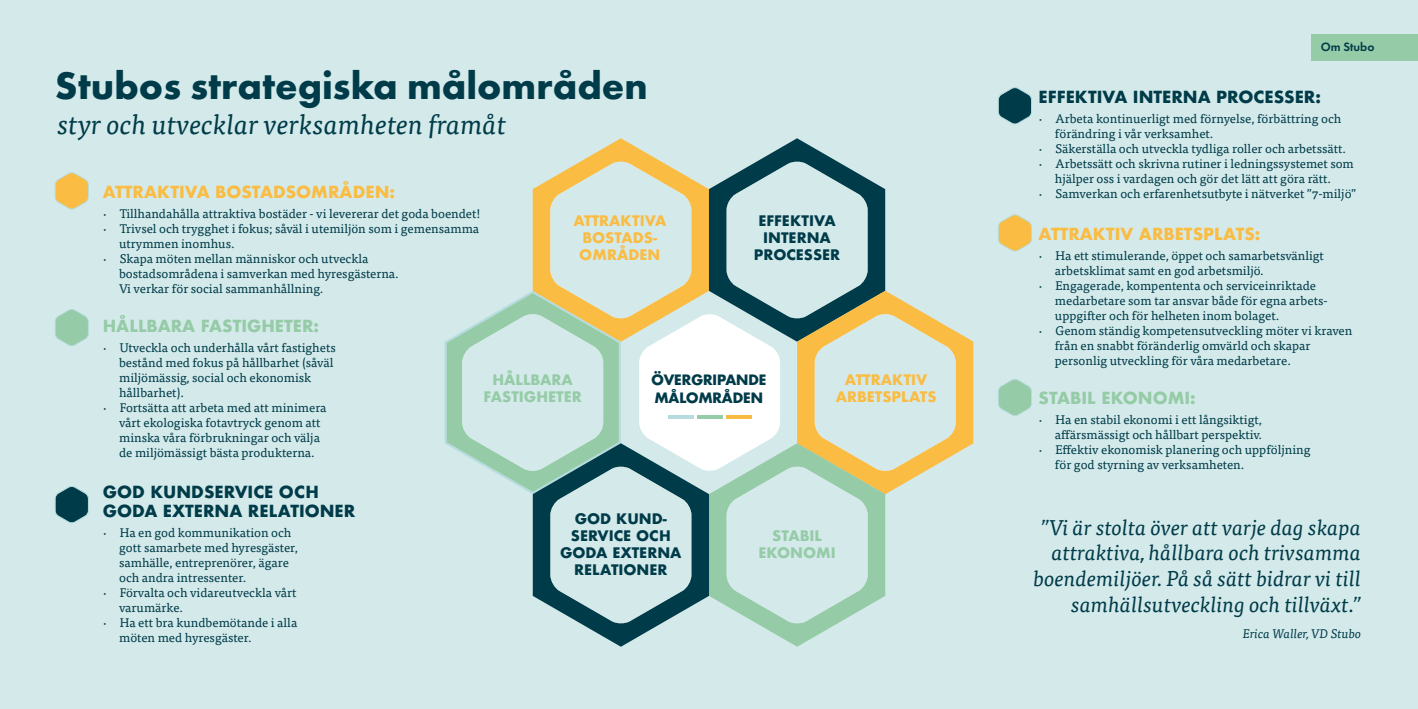
<style>
.page{position:relative;width:1418px;height:709px;background:#fff}
.page>*{position:absolute;margin:0;border:0;box-sizing:border-box;transform-origin:0 0}
.t1{font:700 39.88px "Futura PT";color:#003b49}
.t2{font:italic 27.38px "Tisa OT";color:#003b49}
.t3{font:italic 21.38px/25.6px "Tisa OT";color:#003b49;text-align:right}
.t4{font:700 16.25px/19.5px "Futura";color:#003b49}
.t5{font:700 16.25px "Futura";color:#fabc43}
.t6{font:700 16.25px "Futura";color:#96cba7}
.t7{font:700 14.12px/17px "Futura";color:#003b49;text-align:center}
.t8{font:700 14.12px/17px "Futura";color:#fabc43;text-align:center}
.t9{font:700 14.12px/17px "Futura";color:#96cba7;text-align:center}
.t10{font:700 13.88px/17.5px "Futura Std";color:#003b49}
.t11{font:12.5px "Tisa OT";color:#003b49}
.t12{font:italic 12.5px "Tisa OT";color:#003b49}
.t13{font:600 12.5px "Futura PT";color:#003b49}
</style>
<div class="page">
<div style="left:0;top:0;width:1417px;height:709px;background:#d4eaea"></div>
<svg style="left:55px;top:309px;width:34px;height:37px"></svg>
<svg style="left:55px;top:172px;width:34px;height:38px"></svg>
<svg style="left:55px;top:486px;width:34px;height:37px"></svg>
<svg style="left:444px;top:138px;width:530px;height:509px"></svg>
<svg style="left:550px;top:466px;width:141px;height:158px"></svg>
<svg style="left:998px;top:87px;width:33px;height:38px"></svg>
<svg style="left:998px;top:214px;width:33px;height:38px"></svg>
<svg style="left:998px;top:379px;width:33px;height:37px"></svg>
<hr style="left:668px;top:416px;width:25px;height:3px;background:#b7dcde">
<hr style="left:697px;top:416px;width:26px;height:3px;background:#96cca7">
<hr style="left:726px;top:416px;width:25px;height:3px;background:#f9bc43">
<div style="left:1311px;top:35px;width:106px;height:26px;background:#96cba7"></div>
<h1 class="t1" style="left:55px;top:60px;width:594px">Stubos strategiska målområden</h1>
<h2 class="t2" style="left:58px;top:108px;width:450px">styr och utvecklar verksamheten framåt</h2>
<h3 class="t5" style="left:103px;top:180px;width:294px">ATTRAKTIVA BOSTADSOMRÅDEN:</h3>
<p class="t11" style="left:103px;top:206px;width:379px">· Tillhandahålla attraktiva bostäder - vi levererar det goda boendet!</p>
<p class="t11" style="left:103px;top:221px;width:378px">· Trivsel och trygghet i fokus; såväl i utemiljön som i gemensamma</p>
<p class="t11" style="left:119px;top:236px;width:117px">utrymmen inomhus.</p>
<p class="t11" style="left:103px;top:251px;width:267px">· Skapa möten mellan människor och utveckla</p>
<p class="t11" style="left:119px;top:266px;width:281px">bostadsområdena i samverkan med hyresgästerna.</p>
<p class="t11" style="left:119px;top:281px;width:206px">Vi verkar för social sammanhållning.</p>
<h3 class="t6" style="left:103px;top:314px;width:218px">HÅLLBARA FASTIGHETER:</h3>
<p class="t11" style="left:103px;top:340px;width:234px">· Utveckla och underhålla vårt fastighets</p>
<p class="t11" style="left:119px;top:355px;width:216px">bestånd med fokus på hållbarhet (såväl</p>
<p class="t11" style="left:119px;top:370px;width:194px">miljömässig, social och ekonomisk</p>
<p class="t11" style="left:119px;top:385px;width:66px">hållbarhet).</p>
<p class="t11" style="left:103px;top:400px;width:225px">· Fortsätta att arbeta med att minimera</p>
<p class="t11" style="left:119px;top:415px;width:203px">vårt ekologiska fotavtryck genom att</p>
<p class="t11" style="left:119px;top:430px;width:202px">minska våra förbrukningar och välja</p>
<p class="t11" style="left:119px;top:445px;width:197px">de miljömässigt bästa produkterna.</p>
<h3 class="t4" style="left:103px;top:482px;width:254px">GOD KUNDSERVICE OCH<br>GODA EXTERNA RELATIONER</h3>
<p class="t11" style="left:103px;top:525px;width:190px">· Ha en god kommunikation och</p>
<p class="t11" style="left:119px;top:540px;width:180px">gott samarbete med hyresgäster,</p>
<p class="t11" style="left:119px;top:555px;width:171px">samhälle, entreprenörer, ägare</p>
<p class="t11" style="left:119px;top:570px;width:129px">och andra intressenter.</p>
<p class="t11" style="left:103px;top:585px;width:195px">· Förvalta och vidareutveckla vårt</p>
<p class="t11" style="left:119px;top:600px;width:66px">varumärke.</p>
<p class="t11" style="left:103px;top:615px;width:196px">· Ha ett bra kundbemötande i alla</p>
<p class="t11" style="left:119px;top:630px;width:134px">möten med hyresgäster.</p>
<p class="t8" style="left:573px;top:212px;width:94px">ATTRAKTIVA<br>BOSTADS-<br>OMRÅDEN</p>
<p class="t7" style="left:754px;top:212px;width:88px">EFFEKTIVA<br>INTERNA<br>PROCESSER</p>
<p class="t9" style="left:483px;top:371px;width:100px">HÅLLBARA<br>FASTIGHETER</p>
<p class="t10" style="left:651px;top:371px;width:117px">ÖVERGRIPANDE<br>MÅLOMRÅDEN</p>
<p class="t8" style="left:835px;top:371px;width:102px">ATTRAKTIV<br>ARBETSPLATS</p>
<p class="t7" style="left:560px;top:510px;width:123px">GOD KUND-<br>SERVICE OCH<br>GODA EXTERNA<br>RELATIONER</p>
<p class="t9" style="left:758px;top:527px;width:79px">STABIL<br>EKONOMI</p>
<p class="t13" style="left:1320px;top:39px;width:55px">Om Stubo</p>
<h3 class="t4" style="left:1038px;top:87px;width:284px">EFFEKTIVA INTERNA PROCESSER:</h3>
<p class="t11" style="left:1038px;top:111px;width:304px">· Arbeta kontinuerligt med förnyelse, förbättring och</p>
<p class="t11" style="left:1054px;top:126px;width:160px">förändring i vår verksamhet.</p>
<p class="t11" style="left:1038px;top:141px;width:309px">· Säkerställa och utveckla tydliga roller och arbetssätt.</p>
<p class="t11" style="left:1038px;top:156px;width:317px">· Arbetssätt och skrivna rutiner i ledningssystemet som</p>
<p class="t11" style="left:1054px;top:171px;width:278px">hjälper oss i vardagen och gör det lätt att göra rätt.</p>
<p class="t11" style="left:1038px;top:186px;width:319px">· Samverkan och erfarenhetsutbyte i nätverket ”7-miljö”</p>
<h3 class="t5" style="left:1038px;top:222px;width:223px">ATTRAKTIV ARBETSPLATS:</h3>
<p class="t11" style="left:1038px;top:248px;width:287px">· Ha ett stimulerande, öppet och samarbetsvänligt</p>
<p class="t11" style="left:1054px;top:263px;width:210px">arbetsklimat samt en god arbetsmiljö.</p>
<p class="t11" style="left:1038px;top:278px;width:279px">· Engagerade, kompententa och serviceinriktade</p>
<p class="t11" style="left:1054px;top:293px;width:274px">medarbetare som tar ansvar både för egna arbets-</p>
<p class="t11" style="left:1054px;top:308px;width:226px">uppgifter och för helheten inom bolaget.</p>
<p class="t11" style="left:1038px;top:323px;width:315px">· Genom ständig kompetensutveckling möter vi kraven</p>
<p class="t11" style="left:1054px;top:338px;width:257px">från en snabbt föränderlig omvärld och skapar</p>
<p class="t11" style="left:1054px;top:353px;width:238px">personlig utveckling för våra medarbetare.</p>
<h3 class="t6" style="left:1038px;top:386px;width:159px">STABIL EKONOMI:</h3>
<p class="t11" style="left:1038px;top:412px;width:225px">· Ha en stabil ekonomi i ett långsiktigt,</p>
<p class="t11" style="left:1054px;top:427px;width:209px">affärsmässigt och hållbart perspektiv.</p>
<p class="t11" style="left:1038px;top:442px;width:273px">· Effektiv ekonomisk planering och uppföljning</p>
<p class="t11" style="left:1054px;top:457px;width:191px">för god styrning av verksamheten.</p>
<h3 class="t3" style="left:1033px;top:514px;width:329px">”Vi är stolta över att varje dag skapa attraktiva, hållbara och trivsamma boendemiljöer. På så sätt bidrar vi till samhällsutveckling och tillväxt.”</h3>
<p class="t12" style="left:1242px;top:626px;width:120px">Erica Waller, VD Stubo</p>
</div>
